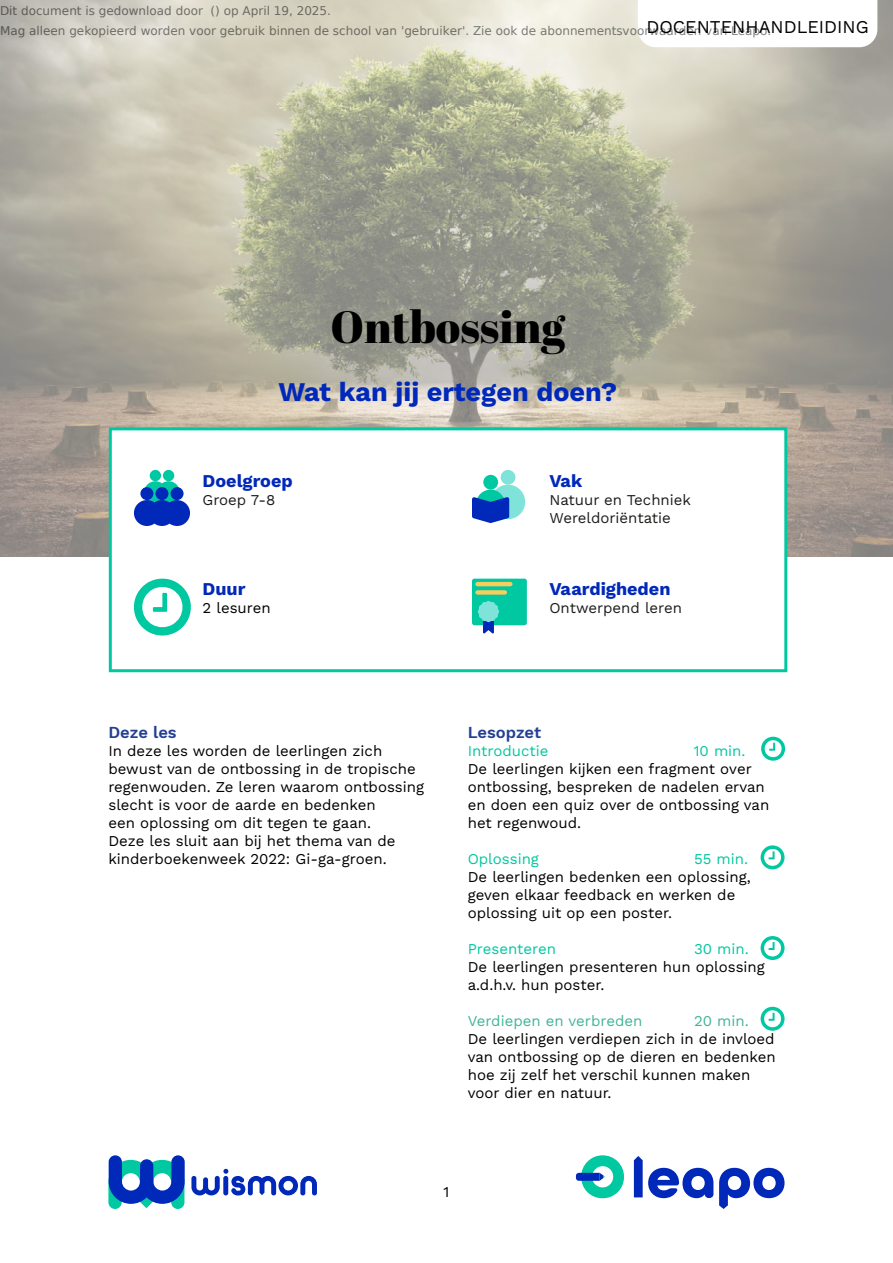
<style>
.page{position:relative;width:893px;height:1263px;background:#fff}
.page>*{position:absolute;margin:0;border:0;box-sizing:border-box;transform-origin:0 0}
.t1{font:45px "Abril Fatface";color:#000}
.t2{font:700 27px "Work Sans";color:#0028b9}
.t3{font:700 18px "Work Sans";color:#0028b9}
.t4{font:18px "Work Sans";color:#000}
.t5{font:600 16.5px "Work Sans";color:#254093}
.t6{font:15px/18px "Work Sans";color:#000}
.t7{font:15px/18px "Work Sans";color:#1d1d1b}
.t8{font:15px "Work Sans";color:#00c8a0}
.t9{font:15px "Work Sans";color:#42b499}
.t10{font:12px/20.4px "DejaVu Sans";color:rgb(0 0 0/.5)}
</style>
<div class="page">
<img style="left:0;top:0;width:893px;height:556px">
<div style="left:109px;top:427px;width:678px;height:245px;background:#fff;border:3px solid #00c8a0"></div>
<svg style="left:638px;top:0;width:239px;height:47px"></svg>
<div style="left:646px;top:17px;width:223px;height:16px;background:#fff"></div>
<svg style="left:108px;top:1155px;width:77px;height:54px"></svg>
<svg style="left:191px;top:1169px;width:126px;height:26px"></svg>
<svg style="left:576px;top:1155px;width:48px;height:43px"></svg>
<svg style="left:634px;top:1156px;width:79px;height:42px"></svg>
<svg style="left:719px;top:1168px;width:65px;height:41px"></svg>
<svg style="left:761px;top:737px;width:24px;height:24px"></svg>
<svg style="left:761px;top:845px;width:23px;height:24px"></svg>
<svg style="left:761px;top:936px;width:23px;height:24px"></svg>
<svg style="left:144px;top:481px;width:23px;height:23px"></svg>
<div style="left:150px;top:470px;width:11px;height:11px;background:#00c8a0;border-radius:50%"></div>
<svg style="left:157px;top:481px;width:23px;height:23px"></svg>
<div style="left:163px;top:470px;width:11px;height:11px;background:#00c8a0;border-radius:50%"></div>
<div style="left:149px;top:500px;width:26px;height:26px;background:#0028b9;border-radius:50%"></div>
<div style="left:156px;top:487px;width:12px;height:13px;background:#0028b9;border-radius:50%"></div>
<div style="left:164px;top:500px;width:26px;height:26px;background:#0028b9;border-radius:50%"></div>
<div style="left:171px;top:487px;width:13px;height:13px;background:#0028b9;border-radius:50%"></div>
<div style="left:134px;top:500px;width:26px;height:26px;background:#0028b9;border-radius:50%"></div>
<div style="left:140px;top:487px;width:13px;height:13px;background:#0028b9;border-radius:50%"></div>
<svg style="left:134px;top:579px;width:57px;height:56px"></svg>
<div style="left:483px;top:475px;width:15px;height:15px;background:#00c8a0;border-radius:50%"></div>
<div style="left:501px;top:470px;width:14px;height:15px;background:#7fe3d9;border-radius:50%"></div>
<svg style="left:472px;top:485px;width:53px;height:38px"></svg>
<div style="left:472px;top:579px;width:55px;height:46px;background:#00c8a0;border-radius:2px"></div>
<hr style="left:477px;top:582px;width:33px;height:4px;background:#f9cc5d">
<div style="left:477px;top:590px;width:28px;height:5px;background:#f9cc5d"></div>
<svg style="left:478px;top:601px;width:21px;height:32px"></svg>
<svg style="left:761px;top:1007px;width:23px;height:24px"></svg>
<p class="t10" style="left:0;top:0;width:773px">Dit document is gedownload door () op April 19, 2025.<br>Mag alleen gekopieerd worden voor gebruik binnen de school van 'gebruiker'. Zie ook de abonnementsvoorwaarden van Leapo.</p>
<p class="t4" style="left:646px;top:20px;width:224px">DOCENTENHANDLEIDING</p>
<h1 class="t1" style="left:331px;top:309px;width:236px">Ontbossing</h1>
<h2 class="t2" style="left:278px;top:381px;width:340px">Wat kan jij ertegen doen?</h2>
<p class="t3" style="left:203px;top:474px;width:92px">Doelgroep</p>
<p class="t7" style="left:203px;top:492px;width:74px">Groep 7-8</p>
<p class="t3" style="left:203px;top:582px;width:44px">Duur</p>
<p class="t6" style="left:203px;top:600px;width:70px">2 lesuren</p>
<p class="t3" style="left:549px;top:474px;width:34px">Vak</p>
<p class="t7" style="left:549px;top:492px;width:143px">Natuur en Techniek<br>Wereldoriëntatie</p>
<p class="t3" style="left:549px;top:582px;width:123px">Vaardigheden</p>
<p class="t7" style="left:549px;top:600px;width:134px">Ontwerpend leren</p>
<p class="t5" style="left:108px;top:726px;width:70px">Deze les</p>
<p class="t6" style="left:108px;top:743px;width:317px">In deze les worden de leerlingen zich bewust van de ontbossing in de tropische regenwouden. Ze leren waarom ontbossing slecht is voor de aarde en bedenken<br>een oplossing om dit tegen te gaan.<br>Deze les sluit aan bij het thema van de kinderboekenweek 2022: Gi-ga-groen.</p>
<p class="t5" style="left:468px;top:726px;width:75px">Lesopzet</p>
<p class="t8" style="left:468px;top:745px;width:82px">Introductie</p>
<p class="t8" style="left:694px;top:745px;width:53px">10 min.</p>
<p class="t6" style="left:468px;top:761px;width:303px">De leerlingen kijken een fragment over ontbossing, bespreken de nadelen ervan en doen een quiz over de ontbossing van het regenwoud.</p>
<p class="t8" style="left:468px;top:853px;width:73px">Oplossing</p>
<p class="t8" style="left:694px;top:853px;width:56px">55 min.</p>
<p class="t6" style="left:468px;top:869px;width:284px">De leerlingen bedenken een oplossing, geven elkaar feedback en werken de oplossing uit op een poster.</p>
<p class="t8" style="left:468px;top:943px;width:90px">Presenteren</p>
<p class="t8" style="left:694px;top:943px;width:56px">30 min.</p>
<p class="t6" style="left:468px;top:959px;width:299px">De leerlingen presenteren hun oplossing a.d.h.v. hun poster.</p>
<p class="t9" style="left:468px;top:1015px;width:176px">Verdiepen en verbreden</p>
<p class="t9" style="left:694px;top:1015px;width:56px">20 min.</p>
<p class="t6" style="left:468px;top:1031px;width:309px">De leerlingen verdiepen zich in de invloed van ontbossing op de dieren en bedenken hoe zij zelf het verschil kunnen maken voor dier en natuur.</p>
<p class="t6" style="left:444px;top:1183px;width:7px">1</p>
</div>
